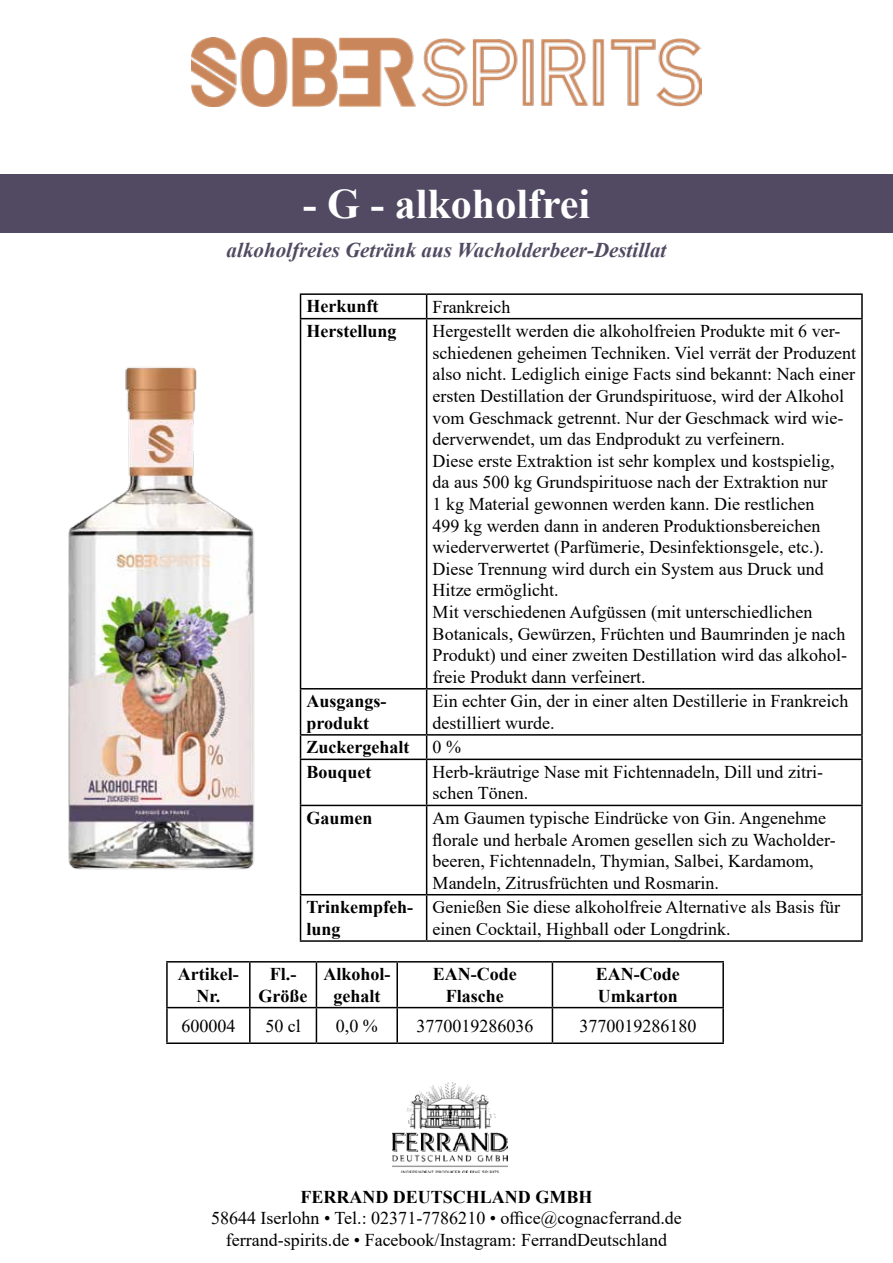
<style>
.page{position:relative;width:893px;height:1263px;background:#fff}
.page>*{position:absolute;margin:0;border:0;box-sizing:border-box;transform-origin:0 0}
.t1{font:700 42px "Times New Roman";color:#fff}
.t2{font:italic 700 21px "Times New Roman";color:#514a62}
.t3{font:18px/21.6px "Times New Roman";color:#000}
.t4{font:700 18px/21.6px "Times New Roman";color:#000;text-align:center}
</style>
<div class="page">
<img style="left:191px;top:37px;width:511px;height:69px">
<div style="left:0;top:174px;width:893px;height:59px;background:#514a62"></div>
<img style="left:68px;top:344px;width:232px;height:575px">
<img style="left:392px;top:1082px;width:115px;height:90px">
<hr style="left:166px;top:961px;width:84px;height:1px;background:#000">
<hr style="left:166px;top:962px;width:2px;height:45px;background:#000">
<hr style="left:250px;top:961px;width:66px;height:1px;background:#000">
<hr style="left:249px;top:962px;width:2px;height:45px;background:#000">
<hr style="left:316px;top:961px;width:81px;height:1px;background:#000">
<hr style="left:316px;top:962px;width:1px;height:45px;background:#000">
<hr style="left:397px;top:961px;width:155px;height:1px;background:#000">
<hr style="left:396px;top:962px;width:2px;height:45px;background:#000">
<hr style="left:552px;top:961px;width:172px;height:1px;background:#000">
<hr style="left:552px;top:962px;width:1px;height:45px;background:#000">
<hr style="left:722px;top:962px;width:2px;height:45px;background:#000">
<hr style="left:166px;top:1007px;width:84px;height:1px;background:#000">
<hr style="left:166px;top:1008px;width:2px;height:34px;background:#000">
<hr style="left:250px;top:1007px;width:66px;height:1px;background:#000">
<hr style="left:249px;top:1008px;width:2px;height:34px;background:#000">
<hr style="left:316px;top:1007px;width:81px;height:1px;background:#000">
<hr style="left:316px;top:1008px;width:1px;height:34px;background:#000">
<hr style="left:397px;top:1007px;width:155px;height:1px;background:#000">
<hr style="left:396px;top:1008px;width:2px;height:34px;background:#000">
<hr style="left:552px;top:1007px;width:172px;height:1px;background:#000">
<hr style="left:552px;top:1008px;width:1px;height:34px;background:#000">
<hr style="left:722px;top:1008px;width:2px;height:34px;background:#000">
<hr style="left:166px;top:1042px;width:84px;height:2px;background:#000">
<hr style="left:250px;top:1042px;width:66px;height:2px;background:#000">
<hr style="left:316px;top:1042px;width:81px;height:2px;background:#000">
<hr style="left:397px;top:1042px;width:155px;height:2px;background:#000">
<hr style="left:552px;top:1042px;width:172px;height:2px;background:#000">
<hr style="left:300px;top:293px;width:127px;height:2px;background:#000">
<svg style="left:300px;top:295px;width:1px;height:23px"></svg>
<hr style="left:427px;top:293px;width:436px;height:2px;background:#000">
<svg style="left:426px;top:295px;width:1px;height:23px"></svg>
<hr style="left:861px;top:295px;width:2px;height:23px;background:#000">
<hr style="left:300px;top:318px;width:127px;height:1px;background:#000">
<hr style="left:300px;top:319px;width:1px;height:369px;background:#000">
<hr style="left:427px;top:318px;width:436px;height:1px;background:#000">
<hr style="left:426px;top:319px;width:1px;height:369px;background:#000">
<hr style="left:861px;top:319px;width:2px;height:369px;background:#000">
<hr style="left:300px;top:688px;width:127px;height:1px;background:#000">
<hr style="left:300px;top:689px;width:1px;height:45px;background:#000">
<hr style="left:427px;top:688px;width:436px;height:1px;background:#000">
<hr style="left:426px;top:689px;width:1px;height:45px;background:#000">
<hr style="left:861px;top:689px;width:2px;height:45px;background:#000">
<hr style="left:300px;top:734px;width:127px;height:2px;background:#000">
<svg style="left:300px;top:736px;width:1px;height:23px"></svg>
<hr style="left:427px;top:734px;width:436px;height:2px;background:#000">
<svg style="left:426px;top:736px;width:1px;height:23px"></svg>
<hr style="left:861px;top:736px;width:2px;height:23px;background:#000">
<hr style="left:300px;top:759px;width:127px;height:1px;background:#000">
<hr style="left:300px;top:760px;width:1px;height:45px;background:#000">
<hr style="left:427px;top:759px;width:436px;height:1px;background:#000">
<hr style="left:426px;top:760px;width:1px;height:45px;background:#000">
<hr style="left:861px;top:760px;width:2px;height:45px;background:#000">
<hr style="left:300px;top:805px;width:127px;height:1px;background:#000">
<hr style="left:300px;top:806px;width:1px;height:88px;background:#000">
<hr style="left:427px;top:805px;width:436px;height:1px;background:#000">
<hr style="left:426px;top:806px;width:1px;height:88px;background:#000">
<hr style="left:861px;top:806px;width:2px;height:88px;background:#000">
<hr style="left:300px;top:894px;width:127px;height:1px;background:#000">
<hr style="left:300px;top:895px;width:1px;height:45px;background:#000">
<hr style="left:427px;top:894px;width:436px;height:1px;background:#000">
<hr style="left:426px;top:895px;width:1px;height:45px;background:#000">
<hr style="left:861px;top:895px;width:2px;height:45px;background:#000">
<hr style="left:300px;top:940px;width:127px;height:2px;background:#000">
<hr style="left:427px;top:940px;width:436px;height:2px;background:#000">
<h1 class="t1" style="left:303px;top:174px;width:289px">- G - alkoholfrei</h1>
<p class="t2" style="left:227px;top:236px;width:441px">alkoholfreies Getränk aus Wacholderbeer-Destillat</p>
<p class="t4" style="left:307px;top:295px;width:73px">Herkunft</p>
<p class="t3" style="left:433px;top:295px;width:79px">Frankreich</p>
<p class="t4" style="left:307px;top:319px;width:91px">Herstellung</p>
<p class="t3" style="left:433px;top:320px;width:425px">Hergestellt werden die alkoholfreien Produkte mit 6 ver&shy;schiedenen geheimen Techniken. Viel verrät der Produzent also nicht. Lediglich einige Facts sind bekannt: Nach einer ersten Destillation der Grundspirituose, wird der Alkohol vom Geschmack getrennt. Nur der Geschmack wird wie&shy;derverwendet, um das Endprodukt zu verfeinern.<br>Diese erste Extraktion ist sehr komplex und kostspielig, da aus 500 kg Grundspirituose nach der Extraktion nur<br>1 kg Material gewonnen werden kann. Die restlichen<br>499 kg werden dann in anderen Produktionsbereichen wiederverwertet (Parfümerie, Desinfektionsgele, etc.).<br>Diese Trennung wird durch ein System aus Druck und Hitze ermöglicht.<br>Mit verschiedenen Aufgüssen (mit unterschiedlichen Botanicals, Gewürzen, Früchten und Baumrinden je nach Produkt) und einer zweiten Destillation wird das alkohol&shy;freie Produkt dann verfeinert.</p>
<p class="t4" style="left:307px;top:690px;width:82px;text-align:left">Ausgangs&shy;produkt</p>
<p class="t3" style="left:433px;top:690px;width:417px">Ein echter Gin, der in einer alten Destillerie in Frankreich destilliert wurde.</p>
<p class="t4" style="left:307px;top:736px;width:104px">Zuckergehalt</p>
<p class="t3" style="left:433px;top:736px;width:30px">0 %</p>
<p class="t4" style="left:307px;top:760px;width:67px">Bouquet</p>
<p class="t3" style="left:433px;top:760px;width:392px">Herb-kräutrige Nase mit Fichtennadeln, Dill und zitri&shy;schen Tönen.</p>
<p class="t4" style="left:307px;top:806px;width:68px">Gaumen</p>
<p class="t3" style="left:433px;top:806px;width:405px">Am Gaumen typische Eindrücke von Gin. Angenehme florale und herbale Aromen gesellen sich zu Wacholder&shy;beeren, Fichtennadeln, Thymian, Salbei, Kardamom, Mandeln, Zitrusfrüchten und Rosmarin.</p>
<p class="t4" style="left:307px;top:895px;width:108px;text-align:left">Trinkempfeh&shy;lung</p>
<p class="t3" style="left:433px;top:896px;width:409px">Genießen Sie diese alkoholfreie Alternative als Basis für einen Cocktail, Highball oder Longdrink.</p>
<p class="t4" style="left:178px;top:963px;width:62px">Artikel-<br>Nr.</p>
<p class="t4" style="left:259px;top:963px;width:50px">Fl.-<br>Größe</p>
<p class="t4" style="left:323px;top:963px;width:69px">Alkohol&shy;gehalt</p>
<p class="t4" style="left:433px;top:963px;width:85px">EAN-Code<br>Flasche</p>
<p class="t4" style="left:596px;top:963px;width:85px;text-align:left">EAN-Code<br>Umkarton</p>
<p class="t3" style="left:181px;top:1014px;width:55px">600004</p>
<p class="t3" style="left:265px;top:1014px;width:37px">50 cl</p>
<p class="t3" style="left:336px;top:1014px;width:43px">0,0 %</p>
<p class="t3" style="left:416px;top:1014px;width:118px">3770019286036</p>
<p class="t3" style="left:579px;top:1014px;width:118px">3770019286180</p>
<p class="t4" style="left:300px;top:1185px;width:293px">FERRAND DEUTSCHLAND GMBH</p>
<p class="t3" style="left:211px;top:1207px;width:472px;text-align:center">58644 Iserlohn • Tel.: 02371-7786210 • office@cognacferrand.de ferrand-spirits.de • Facebook/Instagram: FerrandDeutschland</p>
</div>
